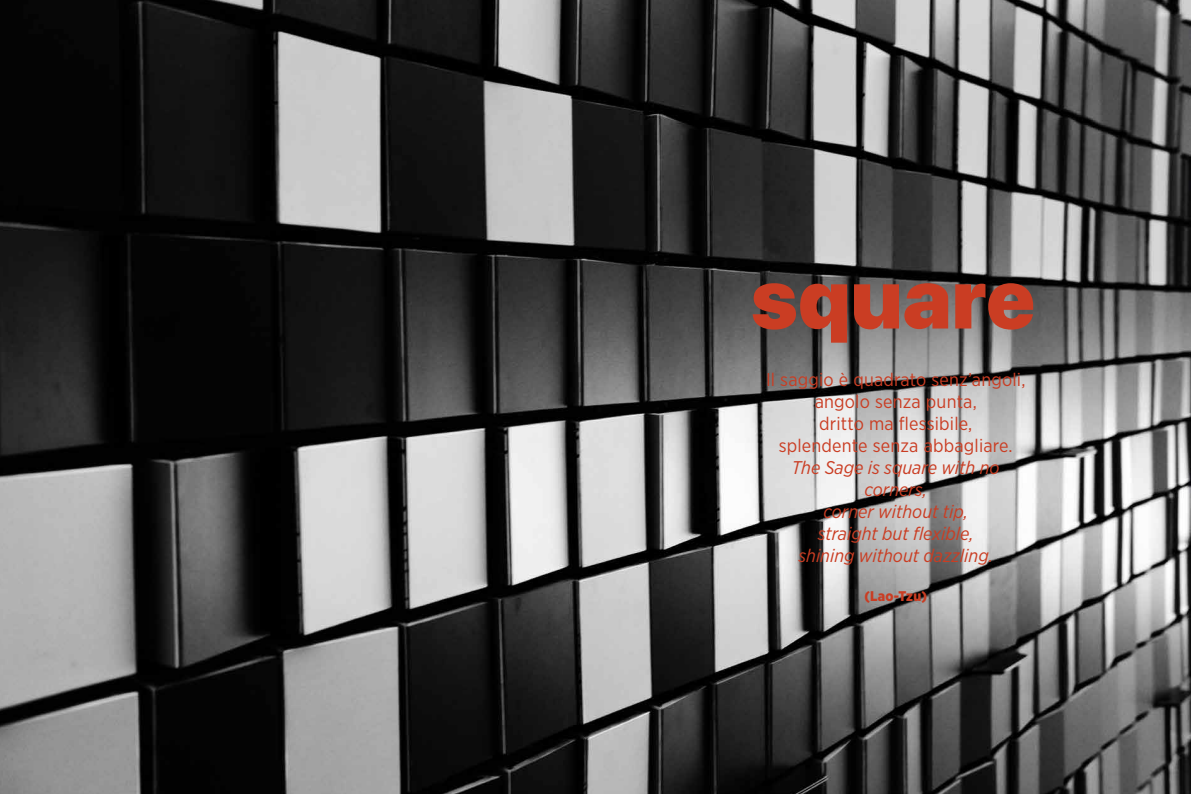
<style>
.page{position:relative;width:1191px;height:794px;background:#fff}
.page>*{position:absolute;margin:0;border:0;box-sizing:border-box;transform-origin:0 0}
.t1{font:900 80.5px "SFUI Display";letter-spacing:.01em;color:#ca3d23}
.t2{font:18.38px/22.1px "Gotham Narrow";letter-spacing:.01em;color:#ca3d23;text-align:center}
.t3{font:italic 18.38px/22.1px "Gotham Narrow";color:#ca3d23;text-align:center}
.t4{font:900 14px "Gotham Narrow";letter-spacing:.02em;color:#ca3d23}
</style>
<div class="page">
<img style="left:0;top:0;width:1191px;height:794px">
<h1 class="t1" style="left:751px;top:254px;width:285px">square</h1>
<p class="t2" style="left:766px;top:368px;width:261px">Il saggio è quadrato senz’angoli, angolo senza punta,<br>dritto ma flessibile,<br>splendente senza abbagliare.</p>
<p class="t3" style="left:792px;top:456px;width:209px">The Sage is square with no corners,<br>corner without tip, straight but flexible, shining without dazzling.</p>
<p class="t4" style="left:864px;top:587px;width:64px">(Lao-Tzu)</p>
</div>
